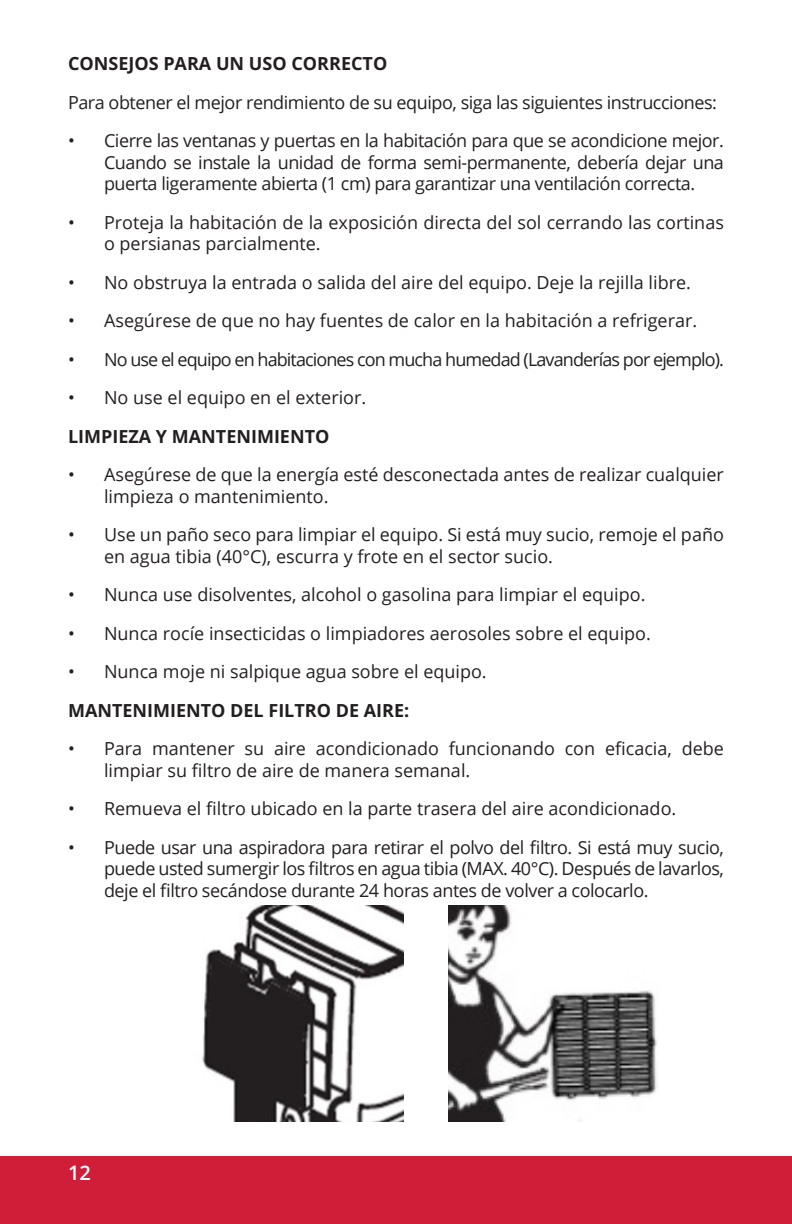
<style>
.page{position:relative;width:792px;height:1224px;background:#fff}
.page>*{position:absolute;margin:0;border:0;box-sizing:border-box;transform-origin:0 0}
.t1{font:600 20px "Open Sans";color:#fff}
.t2{font:18px/21.6px "Open Sans";color:#231f20}
.t3{font:700 18px "Open Sans";color:#231f20}
.t4{font:18px "Open Sans";letter-spacing:-.025em;color:#231f20}
.t5{font:18px "Open Sans";letter-spacing:-.05em;color:#231f20}
</style>
<div class="page">
<div style="left:0;top:1156px;width:792px;height:68px;background:#d01e39"></div>
<img style="left:202px;top:905px;width:202px;height:217px">
<img style="left:449px;top:905px;width:208px;height:217px">
<p class="t3" style="left:68px;top:51px;width:321px">CONSEJOS PARA UN USO CORRECTO</p>
<p class="t4" style="left:68px;top:90px;width:650px">Para obtener el mejor rendimiento de su equipo, siga las siguientes instrucciones:</p>
<p class="t2" style="left:104px;top:129px;width:621px;text-align:justify;text-indent:-36px">• Cierre las ventanas y puertas en la habitación para que se acondicione mejor.<br>Cuando se instale la unidad de forma semi-permanente, debería dejar una puerta ligeramente abierta (1 cm) para garantizar una ventilación correcta.</p>
<p class="t2" style="left:104px;top:211px;width:621px;text-indent:-36px">• Proteja la habitación de la exposición directa del sol cerrando las cortinas o persianas parcialmente.</p>
<p class="t2" style="left:68px;top:271px;width:624px">• No obstruya la entrada o salida del aire del equipo. Deje la rejilla libre.</p>
<p class="t2" style="left:68px;top:310px;width:631px">• Asegúrese de que no hay fuentes de calor en la habitación a refrigerar.</p>
<p class="t5" style="left:68px;top:347px;width:657px">• No use el equipo en habitaciones con mucha humedad (Lavanderías por ejemplo).</p>
<p class="t2" style="left:68px;top:387px;width:300px">• No use el equipo en el exterior.</p>
<p class="t3" style="left:68px;top:424px;width:263px">LIMPIEZA Y MANTENIMIENTO</p>
<p class="t2" style="left:104px;top:464px;width:621px;text-indent:-36px">• Asegúrese de que la energía esté desconectada antes de realizar cualquier limpieza o mantenimiento.</p>
<p class="t2" style="left:104px;top:524px;width:621px;text-indent:-36px">• Use un paño seco para limpiar el equipo. Si está muy sucio, remoje el paño en agua tibia (40°C), escurra y frote en el sector sucio.</p>
<p class="t2" style="left:68px;top:584px;width:579px">• Nunca use disolventes, alcohol o gasolina para limpiar el equipo.</p>
<p class="t2" style="left:68px;top:622px;width:584px">• Nunca rocíe insecticidas o limpiadores aerosoles sobre el equipo.</p>
<p class="t2" style="left:68px;top:661px;width:420px">• Nunca moje ni salpique agua sobre el equipo.</p>
<p class="t3" style="left:68px;top:698px;width:343px">MANTENIMIENTO DEL FILTRO DE AIRE:</p>
<p class="t2" style="left:104px;top:738px;width:621px;text-indent:-36px">• Para mantener su aire acondicionado funcionando con eficacia, debe limpiar su filtro de aire de manera semanal.</p>
<p class="t2" style="left:68px;top:798px;width:610px">• Remueva el filtro ubicado en la parte trasera del aire acondicionado.</p>
<p class="t2" style="left:104px;top:836px;width:621px;text-align:justify;text-indent:-36px">• Puede usar una aspiradora para retirar el polvo del filtro. Si está muy sucio, puede usted sumergir los filtros en agua tibia (MAX. 40°C). Después de lavarlos, deje el filtro secándose durante 24 horas antes de volver a colocarlo.</p>
<p class="t1" style="left:68px;top:1160px;width:24px">12</p>
</div>
